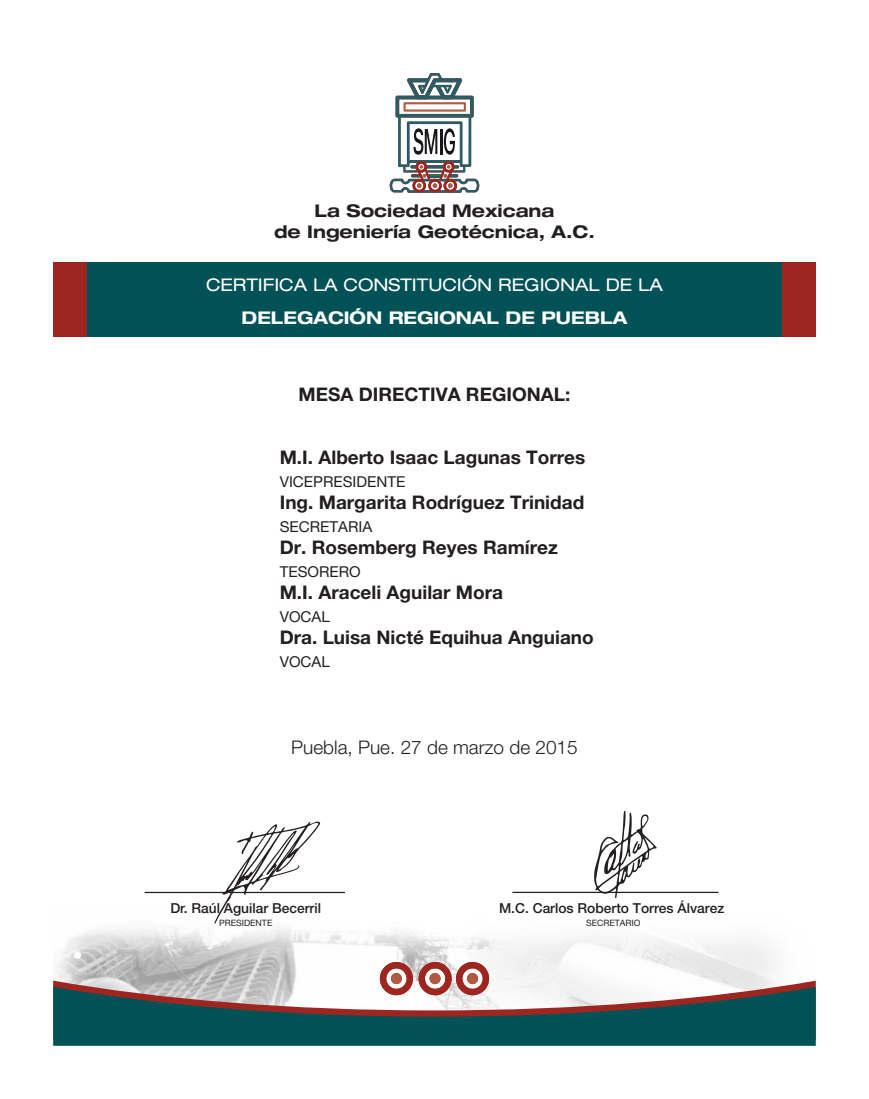
<style>
.page{position:relative;width:869px;height:1099px;background:#fff}
.page>*{position:absolute;margin:0;border:0;box-sizing:border-box;transform-origin:0 0}
.t1{font:700 18.75px "Helvetica Neue LT Std";color:#231f20}
.t2{font:300 18.75px "Helvetica Neue LT Std";color:#231f20}
.t3{font:700 expanded 17.5px/21px "Helvetica Neue LT Std";color:#231f20;text-align:center}
.t4{font:expanded 17.5px "Helvetica Neue LT Std";color:#fff}
.t5{font:700 expanded 17.5px "Helvetica Neue LT Std";color:#fff}
.t6{font:15px "Helvetica Neue LT Std";color:#231f20}
.t7{font:500 13.75px "Helvetica Neue LT Std";color:#231f20}
.t8{font:8.75px "Helvetica Neue LT Std";color:#231f20}
</style>
<div class="page">
<img style="left:57px;top:923px;width:719px;height:57px">
<div style="left:53px;top:262px;width:762px;height:74px;background:#9d2720"></div>
<div style="left:87px;top:262px;width:694px;height:74px;background:#005256"></div>
<svg style="left:53px;top:980px;width:762px;height:6px"></svg>
<svg style="left:389px;top:73px;width:91px;height:120px"></svg>
<svg style="left:53px;top:986px;width:762px;height:59px;fill:#005256"></svg>
<svg style="left:380px;top:961px;width:109px;height:34px"></svg>
<div style="left:391px;top:973px;width:11px;height:11px;background:#af5a41;border-radius:50%"></div>
<hr style="left:145px;top:891px;width:200px;height:2px;background:#231f20">
<svg style="left:214px;top:821px;width:106px;height:102px"></svg>
<svg style="left:594px;top:810px;width:62px;height:88px"></svg>
<hr style="left:512px;top:891px;width:206px;height:2px;background:#231f20">
<p class="t3" style="left:274px;top:199px;width:322px">La Sociedad Mexicana<br>de Ingeniería Geotécnica, A.C.</p>
<p class="t4" style="left:206px;top:274px;width:458px">CERTIFICA LA CONSTITUCIÓN REGIONAL DE LA</p>
<p class="t5" style="left:241px;top:307px;width:387px">DELEGACIÓN REGIONAL DE PUEBLA</p>
<p class="t1" style="left:298px;top:383px;width:273px">MESA DIRECTIVA REGIONAL:</p>
<p class="t1" style="left:279px;top:446px;width:307px">M.I. Alberto Isaac Lagunas Torres</p>
<p class="t6" style="left:279px;top:472px;width:127px">VICEPRESIDENTE</p>
<p class="t1" style="left:279px;top:491px;width:306px">Ing. Margarita Rodríguez Trinidad</p>
<p class="t6" style="left:279px;top:517px;width:94px">SECRETARIA</p>
<p class="t1" style="left:279px;top:536px;width:279px">Dr. Rosemberg Reyes Ramírez</p>
<p class="t6" style="left:279px;top:562px;width:82px">TESORERO</p>
<p class="t1" style="left:279px;top:581px;width:225px">M.I. Araceli Aguilar Mora</p>
<p class="t6" style="left:279px;top:607px;width:52px">VOCAL</p>
<p class="t1" style="left:279px;top:626px;width:315px">Dra. Luisa Nicté Equihua Anguiano</p>
<p class="t6" style="left:279px;top:652px;width:52px">VOCAL</p>
<p class="t2" style="left:291px;top:735px;width:288px">Puebla, Pue. 27 de marzo de 2015</p>
<p class="t7" style="left:170px;top:899px;width:152px">Dr. Raúl Aguilar Becerril</p>
<p class="t8" style="left:219px;top:917px;width:55px">PRESIDENTE</p>
<p class="t7" style="left:499px;top:899px;width:226px">M.C. Carlos Roberto Torres Álvarez</p>
<p class="t8" style="left:586px;top:917px;width:56px">SECRETARIO</p>
</div>
